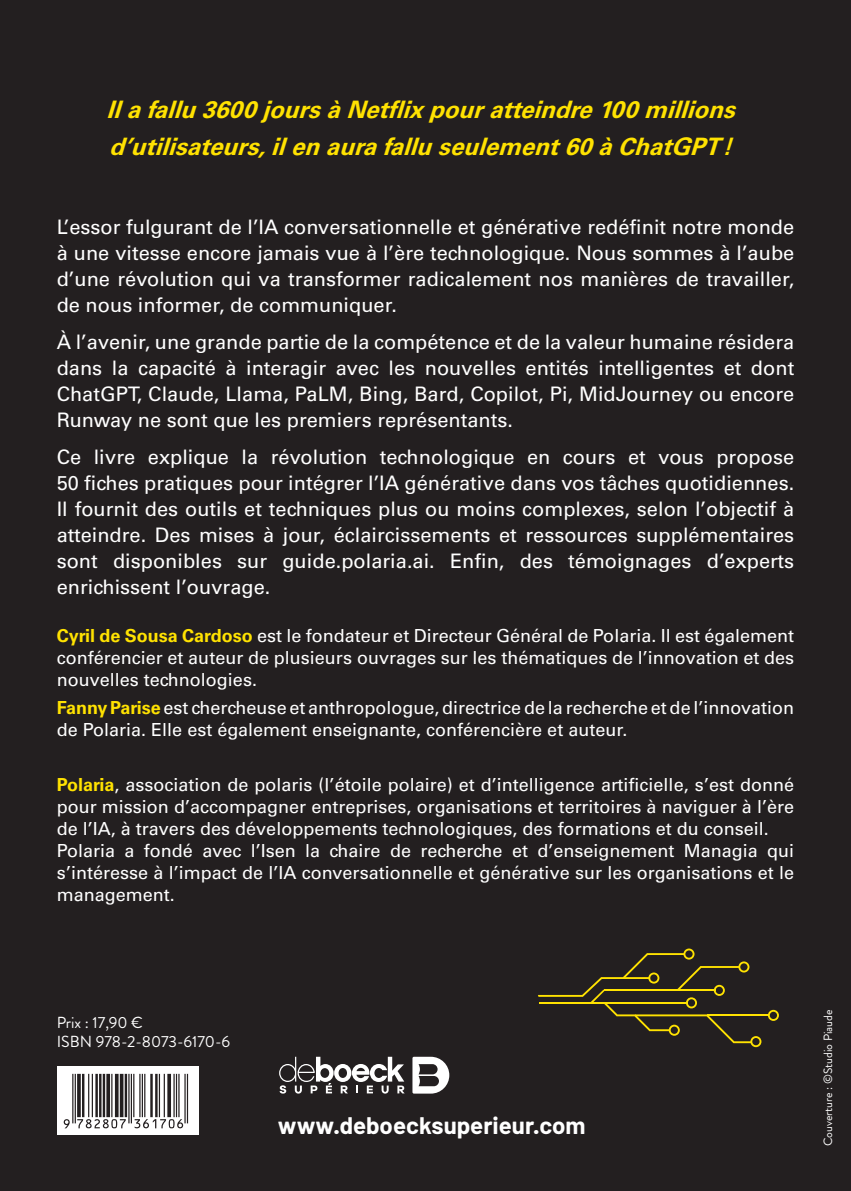
<style>
.page{position:relative;width:851px;height:1191px;background:#fff}
.page>*{position:absolute;margin:0;border:0;box-sizing:border-box;transform-origin:0 0}
.t1{font:italic 700 24px/37.4px "Univers LT Std";color:#ffe201}
.t2{font:700 24px "Barlow";color:#fff}
.t3{font:20px/26px "Univers LT Std";color:#fff;text-align:justify}
.t4{font:18px/22px "Univers LT Std";color:#fff}
.t5{font:16px/19.2px "Brandon Grotesque";color:#fff}
.t6{font:12px "Brandon Grotesque";color:#fff}
.s1{font-weight:700;color:#ffe201}
</style>
<div class="page">
<div style="left:0;top:0;width:850px;height:1191px;background:#231f20"></div>
<div style="left:57px;top:1066px;width:141px;height:68px;background:#fff"></div>
<svg style="left:64px;top:1073px;width:124px;height:55px"></svg>
<hr style="left:706px;top:1014px;width:62px;height:2px;background:#ffe201">
<svg style="left:767px;top:1009px;width:11px;height:12px"></svg>
<svg style="left:537px;top:948px;width:224px;height:99px;background:#352f1d"></svg>
<svg style="left:279px;top:1056px;width:125px;height:37px"></svg>
<svg style="left:412px;top:1056px;width:37px;height:37px"></svg>
<p class="t1" style="left:106px;top:91px;width:638px">Ilafallu3600joursàNetflixpouratteindre100millions d’utilisateurs,ilenaurafalluseulement60àChatGPT!</p>
<p class="t3" style="left:57px;top:214px;width:739px">L’essor fulgurant de l’IA conversationnelle et générative redéfinit notre monde à une vitesse encore jamais vue à l’ère technologique. Nous sommes à l’aube d’une révolution qui va transformer radicalement nos manières de travailler, de nous informer, de communiquer.</p>
<p class="t3" style="left:57px;top:329px;width:739px">À l’avenir, une grande partie de la compétence et de la valeur humaine résidera dans la capacité à interagir avec les nouvelles entités intelligentes et dont ChatGPT, Claude, Llama, PaLM, Bing, Bard, Copilot, Pi, MidJourney ou encore Runway ne sont que les premiers représentants.</p>
<p class="t3" style="left:57px;top:444px;width:738px">Ce livre explique la révolution technologique en cours et vous propose 50 fiches pratiques pour intégrer l’IA générative dans vos tâches quotidiennes.<br>Il fournit des outils et techniques plus ou moins complexes, selon l’objectif à atteindre. Des mises à jour, éclaircissements et ressources supplémentaires sont disponibles sur guide.polaria.ai. Enfin, des témoignages d’experts enrichissent l’ouvrage.</p>
<p class="t4" style="left:57px;top:625px;width:739px;text-align:justify"><span class="s1">Cyril de Sousa Cardoso</span> est le fondateur et Directeur Général de Polaria. Il est également conférencier et auteur de plusieurs ouvrages sur les thématiques de l’innovation et des nouvelles technologies.</p>
<p class="t4" style="left:57px;top:697px;width:739px"><span class="s1">Fanny Parise</span> est chercheuse et anthropologue, directrice de la recherche et de l’innovation de Polaria. Elle est également enseignante, conférencière et auteur.</p>
<p class="t4" style="left:57px;top:774px;width:739px"><span class="s1">Polaria</span>, association de polaris (l’étoile polaire) et d’intelligence artificielle, s’est donné pour mission d’accompagner entreprises, organisations et territoires à naviguer à l’ère de l’IA, à travers des développements technologiques, des formations et du conseil.<br>Polaria a fondé avec l’Isen la chaire de recherche et d’enseignement Managia qui s’intéresse à l’impact de l’IA conversationnelle et générative sur les organisations et le management.</p>
<p class="t5" style="left:57px;top:1013px;width:175px">Prix : 17,90 €<br>ISBN 978-2-8073-6170-6</p>
<p class="t6" style="left:819px;top:1146px;width:138px;rotate:-90deg">Couverture : ©Studio Piaude</p>
<p class="t2" style="left:278px;top:1110px;width:309px">www.deboecksuperieur.com</p>
</div>
